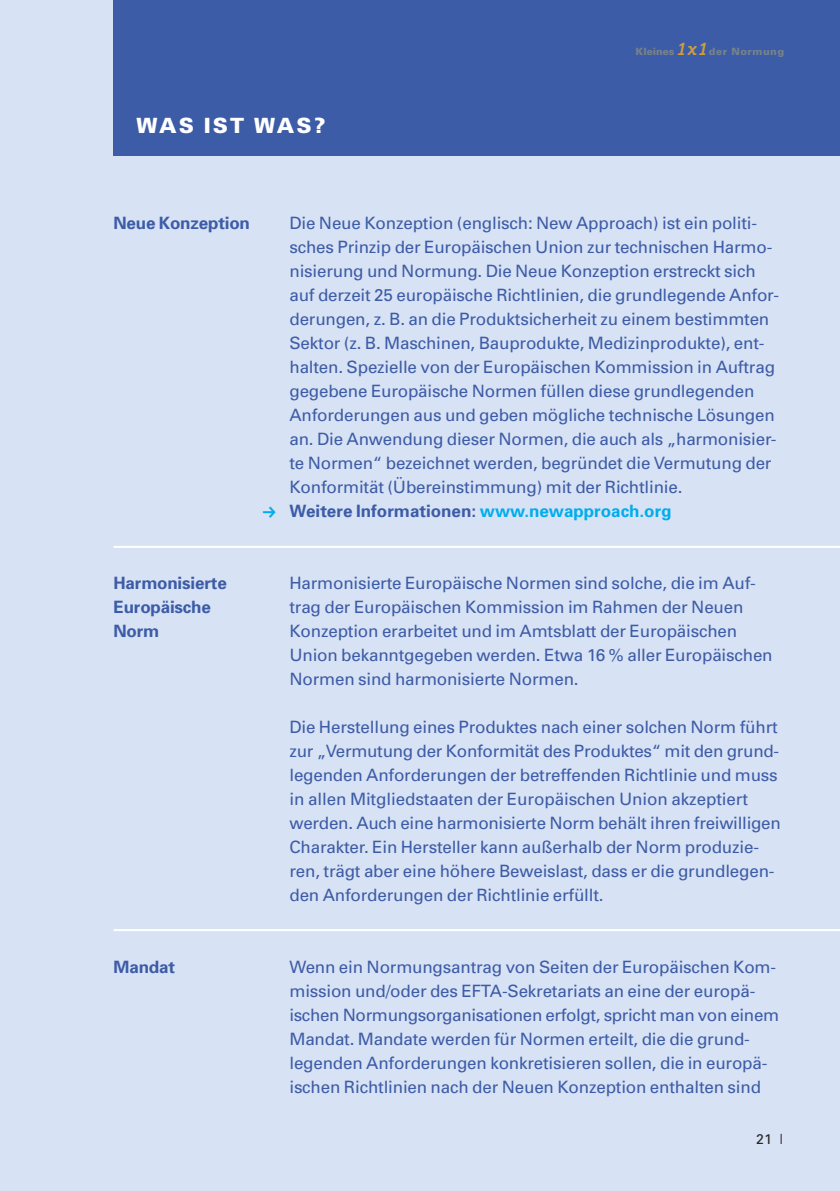
<style>
.page{position:relative;width:840px;height:1191px;background:#fff}
.page>*{position:absolute;margin:0;border:0;box-sizing:border-box;transform-origin:0 0}
.t1{font:900 21px "Univers";letter-spacing:.1em;color:#fff}
.t2{font:17px/24px "Univers";letter-spacing:-.01em;color:#3d5ca7}
.t3{font:700 17px "Univers";letter-spacing:-.01em;color:#3d5ca7}
.t4{font:14px "Univers";color:#272627}
.t5{font:900 10px "Univers";letter-spacing:.05em;color:#76828c}
.s1{font-family:"Officina Serif";font-weight:700;font-style:italic;font-size:18.2px;color:#d29f37}
.s2{font-weight:700}
.s3{font-weight:700;color:#00aded}
</style>
<div class="page">
<div style="left:0;top:0;width:839px;height:1191px;background:#d7e2f4"></div>
<div style="left:113px;top:0;width:726px;height:155px;background:#3d5ca7"></div>
<hr style="left:113px;top:546px;width:726px;height:2px;background:#fff">
<hr style="left:113px;top:929px;width:726px;height:2px;background:#fff">
<p class="t1" style="left:136px;top:118px;width:190px">WAS IST WAS?</p>
<p class="t5" style="left:635px;top:48px;width:150px">Kleines <span class="s1">1x1</span>der Normung</p>
<p class="t3" style="left:113px;top:217px;width:138px">Neue Konzeption</p>
<p class="t2" style="left:289px;top:213px;width:491px">Die Neue Konzeption (englisch: New Approach) ist ein politi&shy;sches Prinzip der Europäischen Union zur technischen Harmo - nisierung und Normung. Die Neue Konzeption erstreckt sich auf derzeit 25 europäische Richtlinien, die grundlegende Anfor - derungen, z. B. an die Produktsicherheit zu einem bestimmten Sektor (z. B. Maschinen, Bauprodukte, Medizinprodukte), ent&shy;halten. Spezielle von der Europäischen Kommission in Auftrag gegebene Euro pä ische Normen füllen diese grundlegenden Anforderungen aus und geben mögliche technische Lösungen an. Die Anwendung dieser Normen, die auch als „harmonisier&shy;te Normen“ bezeichnet werden, begründet die Vermutung der Konformität (Über einstimmung) mit der Richtlinie.<br><span class="s2">Weitere Informationen:</span> <span class="s3">www.newapproach.org</span></p>
<p class="t3" style="left:113px;top:577px;width:115px">Harmonisierte</p>
<p class="t2" style="left:289px;top:573px;width:467px">Harmonisierte Europäische Normen sind solche, die im Auf-</p>
<p class="t3" style="left:113px;top:601px;width:99px">Europäische</p>
<p class="t2" style="left:289px;top:597px;width:455px">trag der Europäischen Kommission im Rahmen der Neuen</p>
<p class="t3" style="left:113px;top:625px;width:47px">Norm</p>
<p class="t2" style="left:289px;top:621px;width:484px">Konzeption erarbeitet und im Amtsblatt der Europäischen<br>Union bekanntgegeben werden. Etwa 16 % aller Europäischen<br>Normen sind harmonisierte Normen.</p>
<p class="t2" style="left:289px;top:717px;width:492px">Die Herstellung eines Produktes nach einer solchen Norm führt zur „Vermutung der Konformität des Produktes“ mit den grund - legenden Anforderungen der betreffenden Richtlinie und muss in allen Mitgliedstaaten der Europäischen Union akzeptiert werden. Auch eine harmonisierte Norm behält ihren freiwilligen Charakter. Ein Hersteller kann außerhalb der Norm produ zie - ren, trägt aber eine höhere Beweislast, dass er die grundlegen&shy;den Anforderungen der Richtlinie erfüllt.</p>
<p class="t3" style="left:113px;top:961px;width:63px">Mandat</p>
<p class="t2" style="left:289px;top:957px;width:491px">Wenn ein Normungsantrag von Seiten der Europäischen Kom - mission und/oder des EFTA-Sekretariats an eine der euro pä - ischen Normungsorganisationen erfolgt, spricht man von einem Mandat. Mandate werden für Normen erteilt, die die grund&shy;legenden Anforderungen konkretisieren sollen, die in europä - ischen Richtlinien nach der Neuen Konzeption enthalten sind</p>
<p class="t4" style="left:755px;top:1134px;width:28px">21 |</p>
</div>
